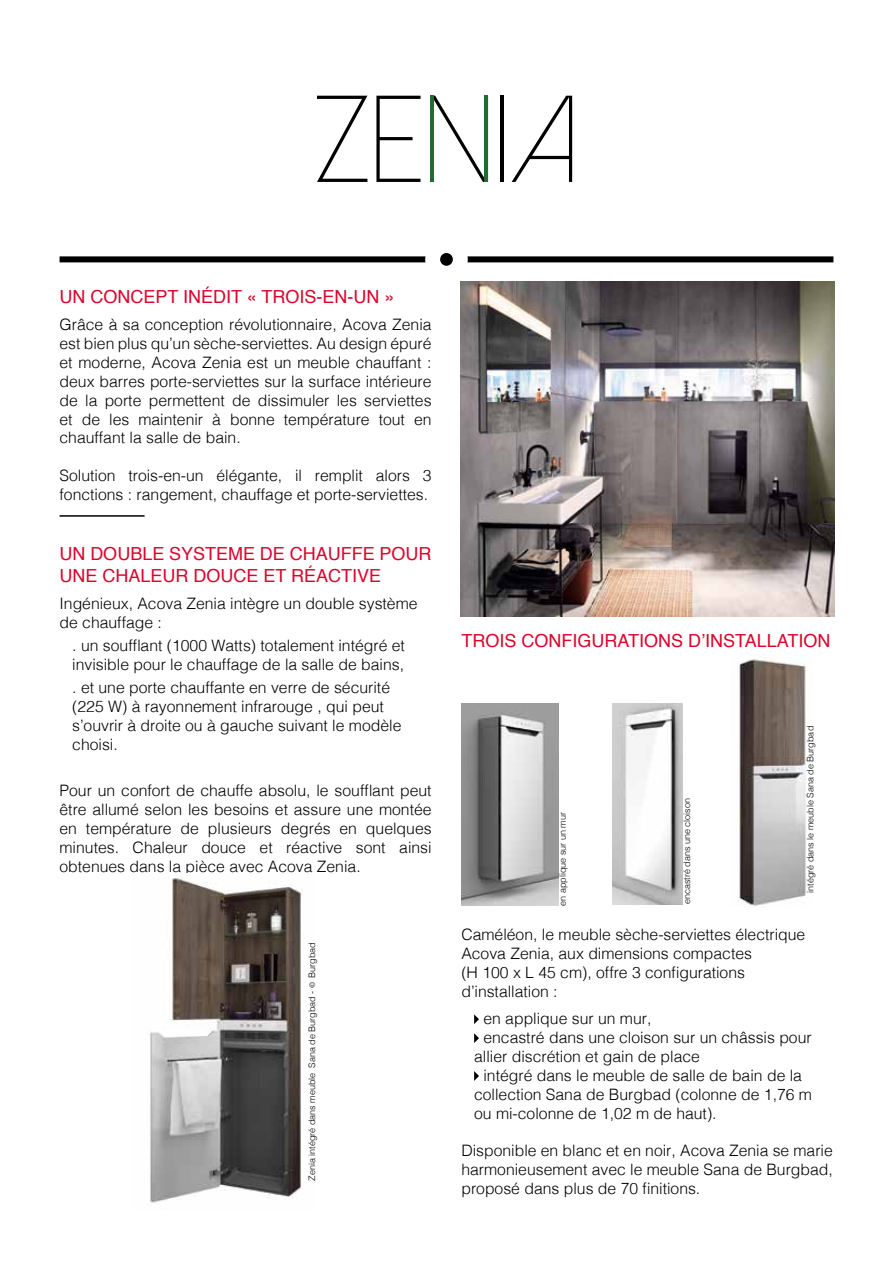
<style>
.page{position:relative;width:893px;height:1263px;background:#fff}
.page>*{position:absolute;margin:0;border:0;box-sizing:border-box;transform-origin:0 0}
.t1{font:300 123px "Dolce Vita";letter-spacing:.01em;color:#000}
.t2{font:18px/21.6px "Helvetica";color:#db052c}
.t3{font:300 15.75px/18.9px "Helvetica";color:#000}
.t4{font:300 9px "Helvetica";color:#000}
.s1{font-family:"Minion Pro";font-weight:400}
</style>
<div class="page">
<svg style="left:474px;top:1014px;width:5px;height:10px"></svg>
<svg style="left:474px;top:1033px;width:5px;height:10px"></svg>
<svg style="left:474px;top:1071px;width:5px;height:10px"></svg>
<hr style="left:60px;top:515px;width:85px;height:2px;background:#000">
<div style="left:60px;top:256px;width:773px;height:6px;background:#000"></div>
<div style="left:425px;top:238px;width:43px;height:43px;background:#fff;border-radius:50%"></div>
<div style="left:440px;top:253px;width:13px;height:13px;background:#000;border-radius:50%"></div>
<hr style="left:485px;top:96px;width:3px;height:86px;background:#206c32">
<hr style="left:430px;top:96px;width:3px;height:86px;background:#206c32">
<img style="left:150px;top:877px;width:153px;height:326px">
<img style="left:460px;top:281px;width:374px;height:336px">
<img style="left:738px;top:659px;width:69px;height:248px">
<img style="left:612px;top:704px;width:71px;height:200px">
<img style="left:461px;top:704px;width:97px;height:202px">
<h1 class="t1" style="left:315px;top:79px;width:265px">ZENIA</h1>
<p class="t2" style="left:60px;top:286px;width:337px">UN CONCEPT INÉDIT « TROIS-EN-UN »</p>
<p class="t3" style="left:60px;top:314px;width:374px;text-align:justify">Grâce à sa conception révolutionnaire, Acova Zenia est bien plus qu’un sèche-serviettes. Au design épuré et moderne, Acova Zenia est un meuble chauffant : deux barres porte-serviettes sur la surface intérieure de la porte permettent de dissimuler les serviettes et de les maintenir à bonne température tout en chauffant la salle de bain.</p>
<p class="t3" style="left:60px;top:465px;width:374px">Solution trois-en-un élégante, il remplit alors 3 fonctions : rangement, chauffage et porte-serviettes.</p>
<p class="t2" style="left:60px;top:543px;width:374px">UN DOUBLE SYSTEME DE CHAUFFE POUR<br>UNE CHALEUR DOUCE ET RÉACTIVE</p>
<p class="t3" style="left:60px;top:593px;width:360px">Ingénieux, Acova Zenia intègre un double système de chauffage :</p>
<p class="t3" style="left:72px;top:635px;width:334px">. un soufflant (1000 Watts) totalement intégré et invisible pour le chauffage de la salle de bains,</p>
<p class="t3" style="left:72px;top:677px;width:331px">. et une porte chauffante en verre de sécurité (225 W) à rayonnement infrarouge , qui peut s’ouvrir à droite ou à gauche suivant le modèle choisi.</p>
<p class="t3" style="left:60px;top:780px;width:374px;text-align:justify">Pour un confort de chauffe absolu, le soufflant peut être allumé selon les besoins et assure une montée en température de plusieurs degrés en quelques minutes. Chaleur douce et réactive sont ainsi obtenues dans la pièce avec Acova Zenia.</p>
<p class="t4" style="left:304px;top:1181px;width:240px;rotate:-90deg">Zenia intégré dans meuble Sana de Burgbad - <span class="s1">©</span> Burgbad</p>
<p class="t2" style="left:461px;top:630px;width:371px">TROIS CONFIGURATIONS D’INSTALLATION</p>
<p class="t4" style="left:555px;top:906px;width:95px;rotate:-90deg">en applique sur un mur</p>
<p class="t4" style="left:679px;top:904px;width:108px;rotate:-90deg">encastré dans une cloison</p>
<p class="t4" style="left:803px;top:892px;width:168px;rotate:-90deg">intégré dans le meuble Sana de Burgbad</p>
<p class="t3" style="left:461px;top:924px;width:345px">Caméléon, le meuble sèche-serviettes électrique Acova Zenia, aux dimensions compactes<br>(H 100 x L 45 cm), offre 3 configurations d’installation :</p>
<p class="t3" style="left:483px;top:1008px;width:170px">en applique sur un mur,</p>
<p class="t3" style="left:483px;top:1027px;width:330px">encastré dans une cloison sur un châssis pour</p>
<p class="t3" style="left:474px;top:1046px;width:227px">allier discrétion et gain de place</p>
<p class="t3" style="left:483px;top:1065px;width:320px">intégré dans le meuble de salle de bain de la</p>
<p class="t3" style="left:474px;top:1083px;width:339px">collection Sana de Burgbad (colonne de 1,76 m</p>
<p class="t3" style="left:474px;top:1102px;width:244px">ou mi-colonne de 1,02 m de haut).</p>
<p class="t3" style="left:461px;top:1140px;width:373px;text-align:justify">Disponible en blanc et en noir, Acova Zenia se marie harmonieusement avec le meuble Sana de Burgbad, proposé dans plus de 70 finitions.</p>
</div>
